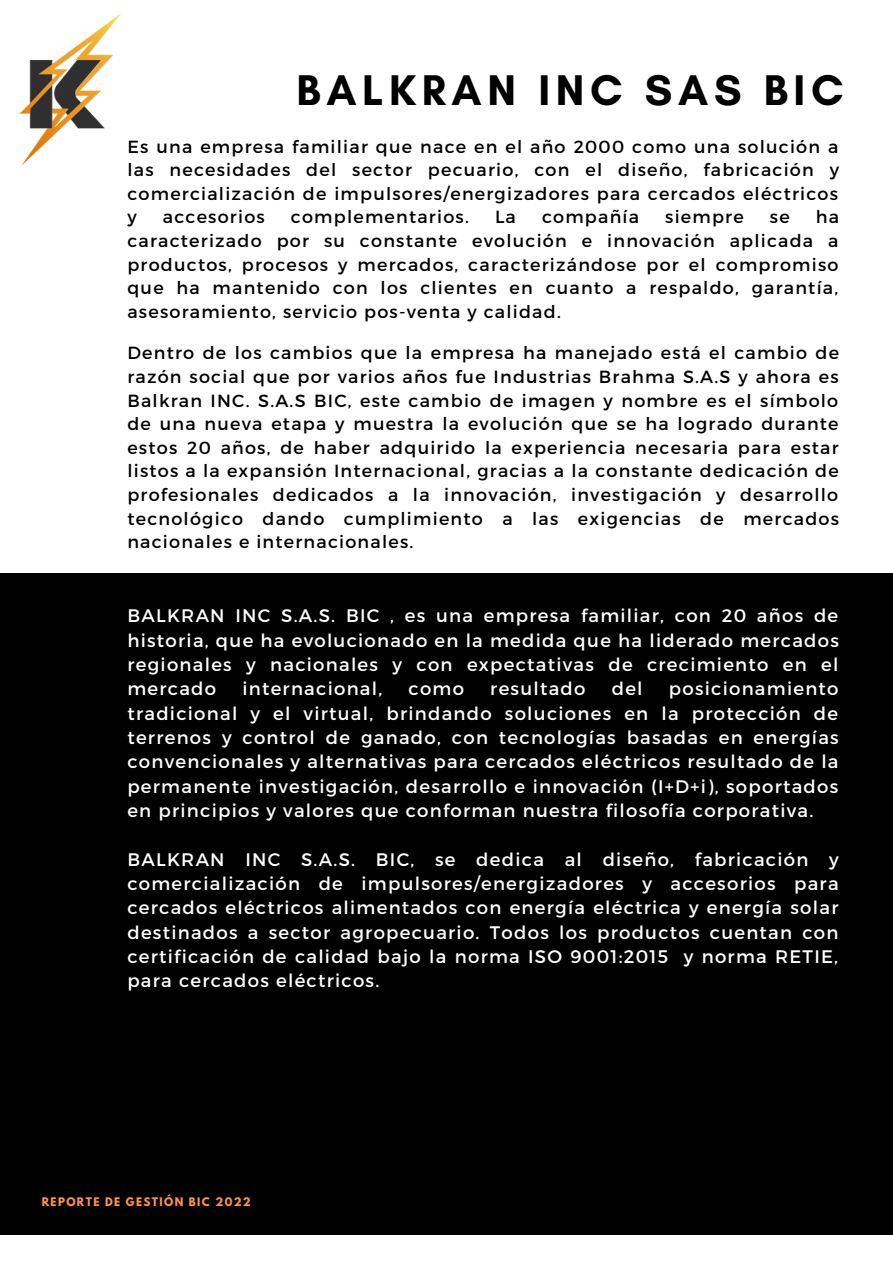
<style>
.page{position:relative;width:893px;height:1264px;background:#fff}
.page>*{position:absolute;margin:0;border:0;box-sizing:border-box;transform-origin:0 0}
.t1{font:700 43.65px "Glacial Indifference";letter-spacing:.13em;color:#000}
.t2{font:18.15px/24.3px "Montserrat";letter-spacing:.07em;color:#fff;text-align:justify}
.t3{font:17.55px/23.5px "Montserrat";letter-spacing:.07em;color:#000;text-align:justify}
.t4{font:700 10.5px "League Spartan";letter-spacing:.13em;color:#ff914d}
</style>
<div class="page">
<div style="left:0;top:573px;width:892px;height:661px;background:#000"></div>
<img style="left:19px;top:13px;width:102px;height:153px">
<p class="t1" style="left:296px;top:63px;width:548px">BALKRAN INC SAS BIC</p>
<p class="t3" style="left:127px;top:134px;width:713px">Es una empresa familiar que nace en el año 2000 como una solución a las necesidades del sector pecuario, con el diseño, fabricación y comercialización de impulsores/energizadores para cercados eléctricos y</p>
<p class="t3" style="left:163px;top:204px;width:103px">accesorios</p>
<p class="t3" style="left:291px;top:204px;width:179px">complementarios.</p>
<p class="t3" style="left:495px;top:204px;width:22px">La</p>
<p class="t3" style="left:542px;top:204px;width:98px">compañía</p>
<p class="t3" style="left:665px;top:204px;width:80px">siempre</p>
<p class="t3" style="left:769px;top:204px;width:21px">se</p>
<p class="t3" style="left:127px;top:204px;width:713px;text-indent:688px">ha caracterizado por su constante evolución e innovación aplicada a productos, procesos y mercados, caracterizándose por el compromiso que ha mantenido con los clientes en cuanto a respaldo, garantía, asesoramiento, servicio pos-venta y calidad.</p>
<p class="t3" style="left:127px;top:340px;width:713px">Dentro de los cambios que la empresa ha manejado está el cambio de razón social que por varios años fue Industrias Brahma S.A.S y ahora es Balkran INC. S.A.S BIC, este cambio de imagen y nombre es el símbolo de una nueva etapa y muestra la evolución que se ha logrado durante estos 20 años, de haber adquirido la experiencia necesaria para estar listos a la expansión Internacional, gracias a la constante dedicación de profesionales dedicados a la innovación, investigación y desarrollo tecnológico dando cumplimiento a las exigencias de mercados nacionales e internacionales.</p>
<p class="t2" style="left:127px;top:603px;width:713px">BALKRAN INC S.A.S. BIC , es una empresa familiar, con 20 años de historia, que ha evolucionado en la medida que ha liderado mercados regionales y nacionales y con expectativas de crecimiento en el mercado</p>
<p class="t2" style="left:127px;top:676px;width:712px;text-indent:541px">posicionamiento tradicional y el virtual, brindando soluciones en la protección de terrenos y control de ganado, con tecnologías basadas en energías convencionales y alternativas para cercados eléctricos resultado de la permanente investigación, desarrollo e innovación (I+D+i), soportados en principios y valores que conforman nuestra filosofía corporativa.</p>
<p class="t2" style="left:127px;top:846px;width:712px">BALKRAN INC S.A.S. BIC, se dedica al diseño, fabricación y comercialización de impulsores/energizadores y accesorios para cercados eléctricos alimentados con energía eléctrica y energía solar destinados a sector agropecuario. Todos los productos cuentan con certificación de calidad bajo la norma ISO 9001:2015 y norma RETIE, para cercados eléctricos.</p>
<p class="t2" style="left:242px;top:676px;width:141px">internacional,</p>
<p class="t2" style="left:408px;top:676px;width:57px">como</p>
<p class="t2" style="left:490px;top:676px;width:97px">resultado</p>
<p class="t2" style="left:611px;top:676px;width:32px">del</p>
<p class="t4" style="left:42px;top:1196px;width:210px">REPORTE DE GESTIÓN BIC 2022</p>
</div>
